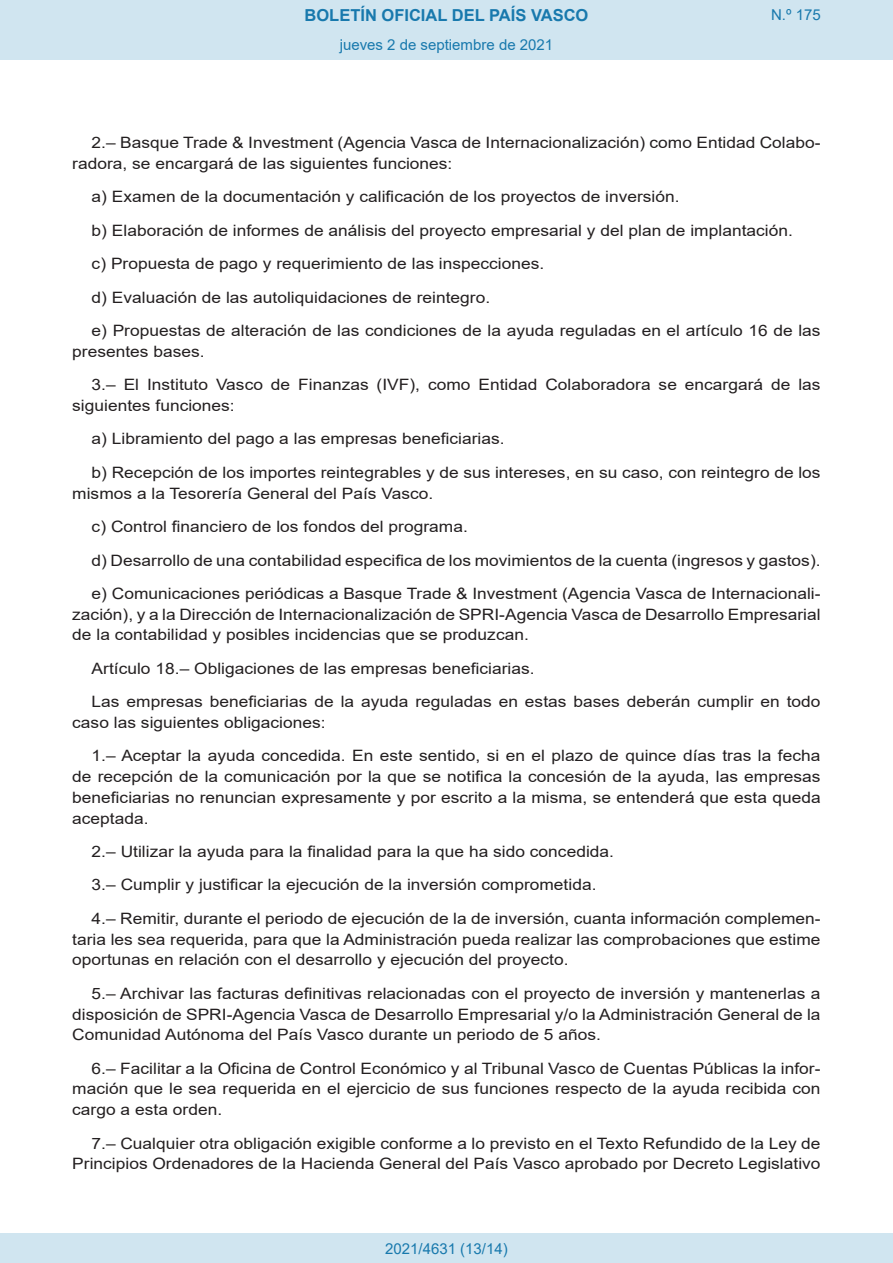
<style>
.page{position:relative;width:893px;height:1263px;background:#fff}
.page>*{position:absolute;margin:0;border:0;box-sizing:border-box;transform-origin:0 0}
.t1{font:700 16.5px "Arial";color:#1879ad}
.BOPVDetalle{font:15.6px/20.7px "Arial";color:#231f20;scale:1.11 1}
.Paginacion_Centro{font:15px "Arial";color:#1879ad}
</style>
<div class="page">
<div style="left:0;top:0;width:893px;height:60px;background:#d0e5f0"></div>
<div style="left:0;top:1233px;width:893px;height:30px;background:#d0e5f0"></div>
<p class="t1" style="left:305px;top:3px;width:285px">BOLETÍN OFICIAL DEL PAÍS VASCO</p>
<p class="Paginacion_Centro" style="left:340px;top:35px;width:215px">jueves 2 de septiembre de 2021</p>
<p class="Paginacion_Centro" style="left:771px;top:5px;width:51px">N.º 175</p>
<p class="BOPVDetalle" style="left:72px;top:132px;width:676px;text-indent:19px">2.– Basque Trade &amp; Investment (Agencia Vasca de Internacionalización) como Entidad Colabo&shy;radora, se encargará de las siguientes funciones:</p>
<p class="BOPVDetalle" style="left:92px;top:186px;width:531px">a) Examen de la documentación y calificación de los proyectos de inversión.</p>
<p class="BOPVDetalle" style="left:92px;top:220px;width:633px">b) Elaboración de informes de análisis del proyecto empresarial y del plan de implantación.</p>
<p class="BOPVDetalle" style="left:92px;top:253px;width:409px">c) Propuesta de pago y requerimiento de las inspecciones.</p>
<p class="BOPVDetalle" style="left:92px;top:287px;width:361px">d) Evaluación de las autoliquidaciones de reintegro.</p>
<p class="BOPVDetalle" style="left:72px;top:320px;width:676px;text-indent:19px">e) Propuestas de alteración de las condiciones de la ayuda reguladas en el artículo 16 de las presentes bases.</p>
<p class="BOPVDetalle" style="left:72px;top:374px;width:676px;text-indent:19px">3.– El Instituto Vasco de Finanzas (IVF), como Entidad Colaboradora se encargará de las siguientes funciones:</p>
<p class="BOPVDetalle" style="left:92px;top:428px;width:374px">a) Libramiento del pago a las empresas beneficiarias.</p>
<p class="BOPVDetalle" style="left:72px;top:462px;width:676px;text-indent:19px">b) Recepción de los importes reintegrables y de sus intereses, en su caso, con reintegro de los mismos a la Tesorería General del País Vasco.</p>
<p class="BOPVDetalle" style="left:92px;top:516px;width:340px">c) Control financiero de los fondos del programa.</p>
<p class="BOPVDetalle" style="left:92px;top:550px;width:658px">d) Desarrollo de una contabilidad especifica de los movimientos de la cuenta (ingresos y gastos).</p>
<p class="BOPVDetalle" style="left:72px;top:583px;width:676px;text-align:justify;text-indent:19px">e) Comunicaciones periódicas a Basque Trade &amp; Investment (Agencia Vasca de Internacionali&shy;zación), y a la Dirección de Internacionalización de SPRI-Agencia Vasca de Desarrollo Empresarial de la contabilidad y posibles incidencias que se produzcan.</p>
<p class="BOPVDetalle" style="left:92px;top:658px;width:401px">Artículo 18.– Obligaciones de las empresas beneficiarias.</p>
<p class="BOPVDetalle" style="left:72px;top:691px;width:676px;text-indent:19px">Las empresas beneficiarias de la ayuda reguladas en estas bases deberán cumplir en todo caso las siguientes obligaciones:</p>
<p class="BOPVDetalle" style="left:72px;top:745px;width:676px;text-align:justify;text-indent:19px">1.– Aceptar la ayuda concedida. En este sentido, si en el plazo de quince días tras la fecha de recepción de la comunicación por la que se notifica la concesión de la ayuda, las empresas beneficiarias no renuncian expresamente y por escrito a la misma, se entenderá que esta queda aceptada.</p>
<p class="BOPVDetalle" style="left:92px;top:841px;width:472px">2.– Utilizar la ayuda para la finalidad para la que ha sido concedida.</p>
<p class="BOPVDetalle" style="left:92px;top:874px;width:456px">3.– Cumplir y justificar la ejecución de la inversión comprometida.</p>
<p class="BOPVDetalle" style="left:72px;top:908px;width:676px;text-align:justify;text-indent:19px">4.– Remitir, durante el periodo de ejecución de la de inversión, cuanta información complemen&shy;taria les sea requerida, para que la Administración pueda realizar las comprobaciones que estime oportunas en relación con el desarrollo y ejecución del proyecto.</p>
<p class="BOPVDetalle" style="left:72px;top:983px;width:676px;text-align:justify;text-indent:19px">5.– Archivar las facturas definitivas relacionadas con el proyecto de inversión y mantenerlas a disposición de SPRI-Agencia Vasca de Desarrollo Empresarial y/o la Administración General de la Comunidad Autónoma del País Vasco durante un periodo de 5 años.</p>
<p class="BOPVDetalle" style="left:72px;top:1058px;width:676px;text-align:justify;text-indent:19px">6.– Facilitar a la Oficina de Control Económico y al Tribunal Vasco de Cuentas Públicas la infor&shy;mación que le sea requerida en el ejercicio de sus funciones respecto de la ayuda recibida con cargo a esta orden.</p>
<p class="BOPVDetalle" style="left:72px;top:1132px;width:676px;text-align:right">7.– Cualquier otra obligación exigible conforme a lo previsto en el Texto Refundido de la Ley de<br>Principios Ordenadores de la Hacienda General del País Vasco aprobado por Decreto Legislativo</p>
<p class="Paginacion_Centro" style="left:385px;top:1238px;width:124px">2021/4631 (13/14)</p>
</div>
